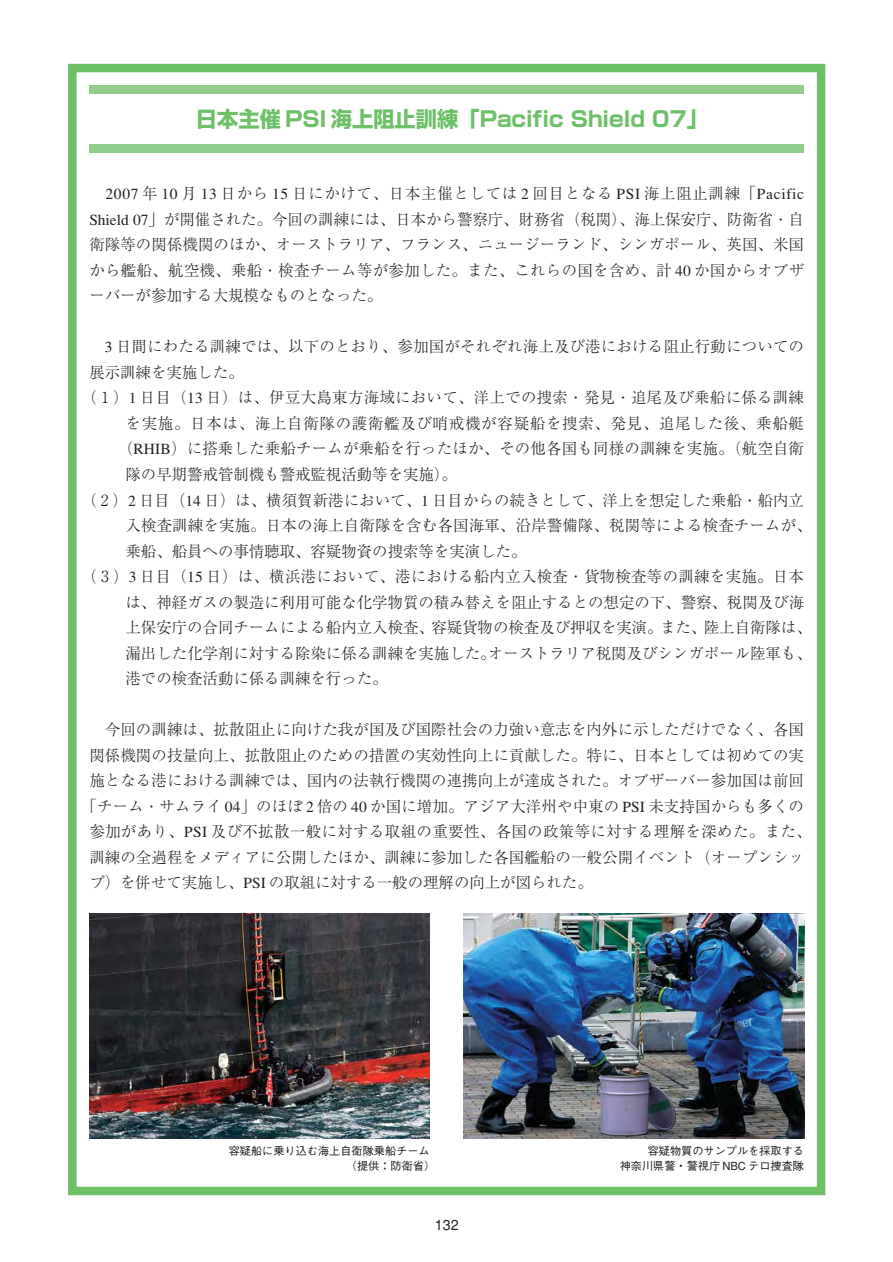
<style>
.page{position:relative;width:893px;height:1262px;background:#fff}
.page>*{position:absolute;margin:0;border:0;box-sizing:border-box;transform-origin:0 0}
.t1{font:700 21.3px "Shin Go";color:#6cc067}
.t2{font:300 15.45px/25.5px "Ryumin";letter-spacing:.005em;color:#231f20;text-align:justify}
.t3{font:300 15.45px "Ryumin";letter-spacing:.025em;color:#231f20}
.t4{font:300 15.45px "Ryumin";letter-spacing:.05em;color:#231f20}
.t5{font:500 14.4px "Gothic BBB";color:#231f20}
.t6{font:500 11.1px/14.4px "Gothic BBB";color:#231f20;text-align:right}
</style>
<div class="page">
<div style="left:68px;top:64px;width:757px;height:1131px;border:9px solid #6cc067"></div>
<div style="left:89px;top:85px;width:715px;height:9px;background:#91cc8b"></div>
<div style="left:89px;top:145px;width:715px;height:8px;background:#91cc8b"></div>
<img style="left:463px;top:913px;width:341px;height:225px">
<img style="left:89px;top:913px;width:340px;height:225px">
<h1 class="t1" style="left:196px;top:111px;width:514px">日本主催 PSI 海上阻止訓練「Pacific Shield 07」</h1>
<p class="t2" style="left:89px;top:183px;width:716px;text-indent:16px">2007 年 10 月 13 日から 15 日にかけて、日本主催としては 2 回目となる PSI 海上阻止訓練「Pacific Shield 07」が開催された。今回の訓練には、日本から警察庁、財務省（税関）、海上保安庁、防衛省・自衛隊等の関係機関のほか、オーストラリア、フランス、ニュージーランド、シンガポール、英国、米国から艦船、航空機、乗船・検査チーム等が参加した。また、これらの国を含め、計 40 か国からオブザーバーが参加する大規模なものとなった。</p>
<p class="t2" style="left:105px;top:336px;width:700px">3 日間にわたる訓練では、以下のとおり、参加国がそれぞれ海上及び港における阻止行動についての</p>
<p class="t2" style="left:89px;top:361px;width:156px">展示訓練を実施した。</p>
<p class="t2" style="left:82px;top:387px;width:724px">（１）1 日目（13 日）は、伊豆大島東方海域において、洋上での捜索・発見・追尾及び乗船に係る訓練</p>
<p class="t4" style="left:125px;top:418px;width:680px">を実施。日本は、海上自衛隊の護衛艦及び哨戒機が容疑船を捜索、発見、追尾した後、乗船艇</p>
<p class="t2" style="left:118px;top:438px;width:687px">（RHIB）に搭乗した乗船チームが乗船を行ったほか、その他各国も同様の訓練を実施。（航空自衛</p>
<p class="t2" style="left:125px;top:463px;width:333px">隊の早期警戒管制機も警戒監視活動等を実施）。</p>
<p class="t2" style="left:82px;top:489px;width:724px">（２）2 日目（14 日）は、横須賀新港において、1 日目からの続きとして、洋上を想定した乗船・船内立</p>
<p class="t2" style="left:125px;top:514px;width:687px">入検査訓練を実施。日本の海上自衛隊を含む各国海軍、沿岸警備隊、税関等による検査チームが、</p>
<p class="t2" style="left:125px;top:540px;width:402px">乗船、船員への事情聴取、容疑物資の捜索等を実演した。</p>
<p class="t2" style="left:82px;top:565px;width:724px">（３）3 日目（15 日）は、横浜港において、港における船内立入検査・貨物検査等の訓練を実施。日本</p>
<p class="t2" style="left:125px;top:591px;width:680px">は、神経ガスの製造に利用可能な化学物質の積み替えを阻止するとの想定の下、警察、税関及び海</p>
<p class="t2" style="left:125px;top:616px;width:687px">上保安庁の合同チームによる船内立入検査、容疑貨物の検査及び押収を実演。また、陸上自衛隊は、</p>
<p class="t2" style="left:125px;top:642px;width:687px">漏出した化学剤に対する除染に係る訓練を実施した。オーストラリア税関及びシンガポール陸軍も、</p>
<p class="t2" style="left:125px;top:667px;width:264px">港での検査活動に係る訓練を行った。</p>
<p class="t2" style="left:105px;top:718px;width:700px">今回の訓練は、拡散阻止に向けた我が国及び国際社会の力強い意志を内外に示しただけでなく、各国</p>
<p class="t2" style="left:89px;top:744px;width:716px">関係機関の技量向上、拡散阻止のための措置の実効性向上に貢献した。特に、日本としては初めての実</p>
<p class="t2" style="left:89px;top:769px;width:716px">施となる港における訓練では、国内の法執行機関の連携向上が達成された。オブザーバー参加国は前回</p>
<p class="t2" style="left:82px;top:795px;width:724px">「チーム・サムライ 04」のほぼ 2 倍の 40 か国に増加。アジア大洋州や中東の PSI 未支持国からも多くの</p>
<p class="t3" style="left:89px;top:826px;width:724px">参加があり、PSI 及び不拡散一般に対する取組の重要性、各国の政策等に対する理解を深めた。また、</p>
<p class="t2" style="left:89px;top:846px;width:716px">訓練の全過程をメディアに公開したほか、訓練に参加した各国艦船の一般公開イベント（オープンシッ</p>
<p class="t2" style="left:89px;top:872px;width:505px">プ）を併せて実施し、PSI の取組に対する一般の理解の向上が図られた。</p>
<p class="t6" style="left:346px;top:1145px;width:91px;text-align:left;text-indent:-117px">容疑船に乗り込む海上自衛隊乗船チーム（提供：防衛省）</p>
<p class="t5" style="left:434px;top:1219px;width:25px">132</p>
<p class="t6" style="left:619px;top:1145px;width:186px">容疑物質のサンプルを採取する<br>神奈川県警・警視庁 NBC テロ捜査隊</p>
</div>
